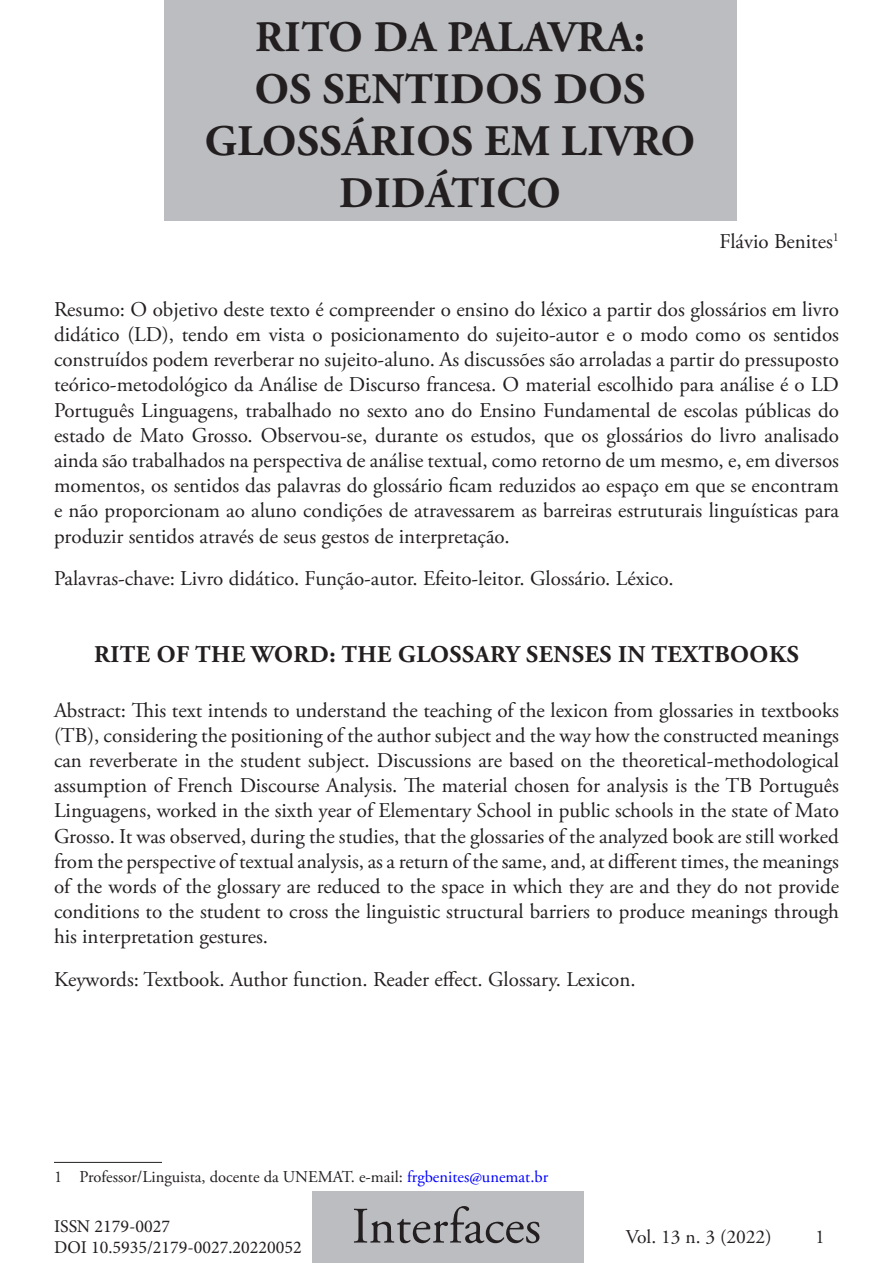
<style>
.page{position:relative;width:893px;height:1263px;background:#fff}
.page>*{position:absolute;margin:0;border:0;box-sizing:border-box;transform-origin:0 0}
.t1{font:51px "Adobe Garamond Pro";color:#231f20}
.Inter_Titulo_Artigo{font:700 43.5px/52.2px "Adobe Garamond Pro";letter-spacing:.015em;color:#231f20;text-align:center}
.inter_titulo_ingles{font:700 24px "Adobe Garamond Pro";letter-spacing:.02em;color:#231f20}
.inter_resumo{font:21px/25.2px "Adobe Garamond Pro";color:#231f20;text-align:justify}
.inter_palavras_chave{font:21px "Adobe Garamond Pro";color:#231f20}
.Inter_autor{font:21px "Adobe Garamond Pro";color:#231f20}
.t2{font:19.5px "Adobe Garamond Pro";color:#231f20}
.t3{font:18px/21.6px "Minion Pro";color:#231f20}
.inter_rodape{font:16.5px "Adobe Garamond Pro";color:#231f20}
.s1{color:#00f}
</style>
<div class="page">
<div style="left:164px;top:1px;width:572px;height:220px;background:#bcbdc0"></div>
<div style="left:312px;top:1191px;width:272px;height:72px;background:#bcbdc0"></div>
<hr style="left:54px;top:1162px;width:108px;height:1px;background:#231f20">
<p class="Inter_Titulo_Artigo" style="left:205px;top:12px;width:492px">RITO DA PALAVRA:<br>OS SENTIDOS DOS<br>GLOSSÁRIOS EM LIVRO<br>DIDÁTICO</p>
<p class="Inter_autor" style="left:719px;top:229px;width:121px">Flávio Benites<sup>1</sup></p>
<p class="inter_resumo" style="left:54px;top:297px;width:787px">Resumo: O objetivo deste texto é compreender o ensino do léxico a partir dos glossários em livro didático (LD), tendo em vista o posicionamento do sujeito-autor e o modo como os sentidos construídos podem reverberar no sujeito-aluno. As discussões são arroladas a partir do pressuposto teórico-metodológico da Análise de Discurso francesa. O material escolhido para análise é o LD Português Linguagens, trabalhado no sexto ano do Ensino Fundamental de escolas públicas do estado de Mato Grosso. Observou-se, durante os estudos, que os glossários do livro analisado ainda são trabalhados na perspectiva de análise textual, como retorno de um mesmo, e, em diversos momentos, os sentidos das palavras do glossário ficam reduzidos ao espaço em que se encontram e não proporcionam ao aluno condições de atravessarem as barreiras estruturais linguísticas para produzir sentidos através de seus gestos de interpretação.</p>
<p class="inter_palavras_chave" style="left:54px;top:565px;width:621px">Palavras-chave: Livro didático. Função-autor. Efeito-leitor. Glossário. Léxico.</p>
<p class="inter_titulo_ingles" style="left:94px;top:640px;width:706px">RITE OF THE WORD: THE GLOSSARY SENSES IN TEXTBOOKS</p>
<p class="inter_resumo" style="left:54px;top:698px;width:787px">Abstract: This text intends to understand the teaching of the lexicon from glossaries in textbooks (TB), considering the positioning of the author subject and the way how the constructed meanings can reverberate in the student subject. Discussions are based on the theoretical-methodological assumption of French Discourse Analysis. The material chosen for analysis is the TB Português Linguagens, worked in the sixth year of Elementary School in public schools in the state of Mato Grosso. It was observed, during the studies, that the glossaries of the analyzed book are still worked from the perspective of textual analysis, as a return of the same, and, at different times, the meanings of the words of the glossary are reduced to the space in which they are and they do not provide conditions to the student to cross the linguistic structural barriers to produce meanings through his interpretation gestures.</p>
<p class="inter_palavras_chave" style="left:54px;top:966px;width:583px">Keywords: Textbook. Author function. Reader effect. Glossary. Lexicon.</p>
<p class="inter_rodape" style="left:54px;top:1167px;width:496px">1 Professor/Linguista, docente da UNEMAT. e-mail: <span class="s1">frgbenites@unemat.br</span></p>
<p class="t3" style="left:54px;top:1215px;width:249px">ISSN 2179-0027<br>DOI 10.5935/2179-0027.20220052</p>
<h1 class="t1" style="left:352px;top:1196px;width:191px">Interfaces</h1>
<p class="t2" style="left:626px;top:1225px;width:147px">Vol. 13 n. 3 (2022)</p>
<p class="t2" style="left:815px;top:1225px;width:11px">1</p>
</div>
